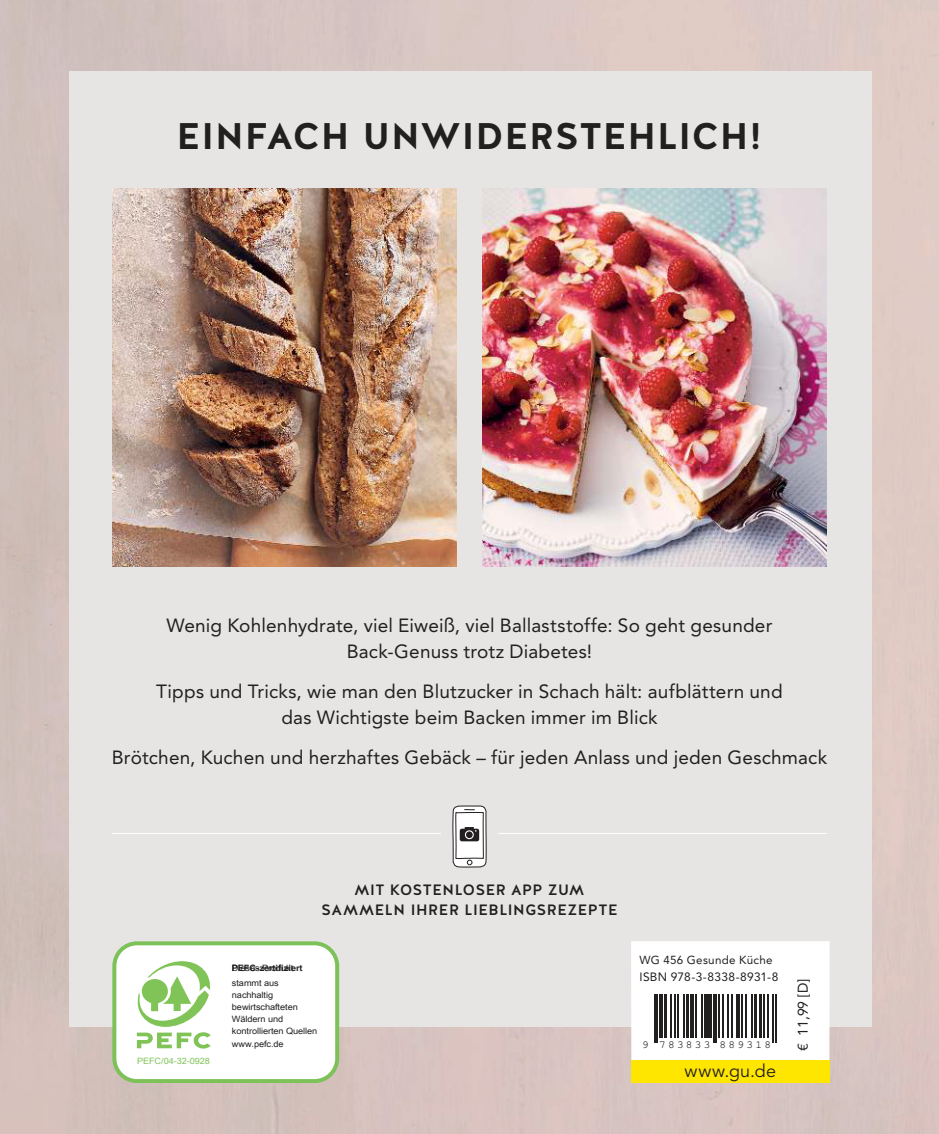
<style>
.page{position:relative;width:939px;height:1134px;background:#d7c3c0}
.page>*{position:absolute;margin:0;border:0;box-sizing:border-box;transform-origin:0 0}
.t1{font:700 37px "Halis GR";letter-spacing:.025em;color:#221f1f}
.t2{font:19px/26px "Avenir LT Std";letter-spacing:.01em;color:#221f1f;text-align:center}
.t3{font:18px "Avenir LT Std";letter-spacing:.025em;color:#221f1f}
.t4{font:500 15px/20px "Halis GR";letter-spacing:.04em;color:#221f1f;text-align:center}
.t5{font:14px "Avenir LT Std";color:#221f1f}
.t6{font:12px "Avenir LT Std";letter-spacing:.02em;color:#221f1f}
.t7{font:11.6px "Avenir LT Std";letter-spacing:.025em;color:#221f1f}
.t8{font:11px "OCRB Std";letter-spacing:.215em;color:#221f1f}
.t9{font:8.8px/12.2px "Arial Unicode MS";letter-spacing:-.005em;color:#221f1f;scale:1.05 1}
.t10{font:700 8.8px "Arial Unicode MS";letter-spacing:-.005em;color:#221f1f;scale:1.05 1}
.t11{font:8.8px "Arial Unicode MS";letter-spacing:-.005em;color:#80c458;scale:1.05 1}
</style>
<div class="page">
<div style="left:70px;top:71px;width:802px;height:955px;background:#e6e5e4"></div>
<svg style="left:452px;top:805px;width:35px;height:62px;background:#c4c3c3"></svg>
<div style="left:465px;top:830px;width:9px;height:9px;border:1px solid #fff;border-radius:50%"></div>
<hr style="left:112px;top:833px;width:329px;height:1px;background:#fff">
<hr style="left:498px;top:833px;width:329px;height:1px;background:#fff">
<img style="left:482px;top:189px;width:345px;height:378px">
<div style="left:114px;top:943px;width:223px;height:138px;background:#fff;border-radius:23px"></div>
<div style="left:112px;top:941px;width:227px;height:142px;border:4px solid #7cc258;border-radius:23px"></div>
<svg style="left:136px;top:961px;width:75px;height:88px"></svg>
<img style="left:112px;top:189px;width:345px;height:378px">
<div style="left:631px;top:941px;width:198px;height:141px;background:#fff"></div>
<div style="left:631px;top:1060px;width:198px;height:23px;background:#ffe600"></div>
<hr style="left:654px;top:994px;width:1px;height:49px;background:#221f1f">
<hr style="left:656px;top:994px;width:2px;height:49px;background:#221f1f">
<hr style="left:659px;top:994px;width:4px;height:43px;background:#221f1f">
<hr style="left:664px;top:994px;width:3px;height:43px;background:#221f1f">
<hr style="left:670px;top:994px;width:2px;height:43px;background:#221f1f">
<hr style="left:674px;top:994px;width:2px;height:43px;background:#221f1f">
<hr style="left:677px;top:994px;width:1px;height:43px;background:#221f1f">
<hr style="left:683px;top:994px;width:2px;height:43px;background:#221f1f">
<hr style="left:686px;top:994px;width:2px;height:43px;background:#221f1f">
<hr style="left:690px;top:994px;width:4px;height:43px;background:#221f1f">
<hr style="left:695px;top:994px;width:1px;height:43px;background:#221f1f">
<hr style="left:701px;top:994px;width:2px;height:43px;background:#221f1f">
<div style="left:704px;top:994px;width:5px;height:43px;background:#221f1f"></div>
<hr style="left:710px;top:994px;width:2px;height:43px;background:#221f1f">
<hr style="left:713px;top:994px;width:1px;height:49px;background:#221f1f">
<hr style="left:715px;top:994px;width:2px;height:49px;background:#221f1f">
<hr style="left:718px;top:994px;width:1px;height:43px;background:#221f1f">
<hr style="left:722px;top:994px;width:1px;height:43px;background:#221f1f">
<hr style="left:727px;top:994px;width:1px;height:43px;background:#221f1f">
<hr style="left:731px;top:994px;width:1px;height:43px;background:#221f1f">
<hr style="left:736px;top:994px;width:4px;height:43px;background:#221f1f">
<hr style="left:741px;top:994px;width:2px;height:43px;background:#221f1f">
<hr style="left:745px;top:994px;width:1px;height:43px;background:#221f1f">
<hr style="left:752px;top:994px;width:1px;height:43px;background:#221f1f">
<hr style="left:754px;top:994px;width:3px;height:43px;background:#221f1f">
<hr style="left:759px;top:994px;width:3px;height:43px;background:#221f1f">
<hr style="left:763px;top:994px;width:1px;height:43px;background:#221f1f">
<hr style="left:767px;top:994px;width:1px;height:43px;background:#221f1f">
<hr style="left:772px;top:994px;width:1px;height:49px;background:#221f1f">
<hr style="left:775px;top:994px;width:1px;height:49px;background:#221f1f">
<h1 class="t1" style="left:177px;top:114px;width:587px">EINFACH UNWIDERSTEHLICH!</h1>
<p class="t2" style="left:167px;top:614px;width:607px">Wenig Kohlenhydrate, viel Eiweiß, viel Ballaststoffe: So geht gesunder<br>Back-Genuss trotz Diabetes!</p>
<p class="t2" style="left:156px;top:680px;width:628px">Tipps und Tricks, wie man den Blutzucker in Schach hält: aufblättern und das Wichtigste beim Backen immer im Blick</p>
<p class="t2" style="left:112px;top:746px;width:717px">Brötchen, Kuchen und herzhaftes Gebäck – für jeden Anlass und jeden Geschmack</p>
<p class="t11" style="left:137px;top:1054px;width:71px">PEFC/04-32-0928</p>
<p class="t4" style="left:321px;top:879px;width:298px">MIT KOSTENLOSER APP ZUM<br>SAMMELN IHRER LIEBLINGSREZEPTE</p>
<p class="t10" style="left:232px;top:961px;width:69px">PEFC-ze tifiziert</p>
<p class="t9" style="left:232px;top:960px;width:60px;line-height:15px">Dieses Produkt stammt aus</p>
<p class="t9" style="left:232px;top:988px;width:83px">nachhaltig bewirtschafteten<br>Wäldern und kontrollierten Quellen www.pefc.de</p>
<p class="t9" style="left:232px;top:975px;width:60px">Dieses Produkt</p>
<p class="t7" style="left:639px;top:955px;width:134px">WG 456 Gesunde Küche</p>
<p class="t6" style="left:639px;top:971px;width:140px">ISBN 978-3-8338-8931-8</p>
<p class="t8" style="left:642px;top:1037px;width:130px">9 783833 889318</p>
<p class="t3" style="left:684px;top:1063px;width:93px">www.gu.de</p>
<p class="t5" style="left:797px;top:1051px;width:74px;rotate:-90deg">€ 11,99 [D]</p>
</div>
